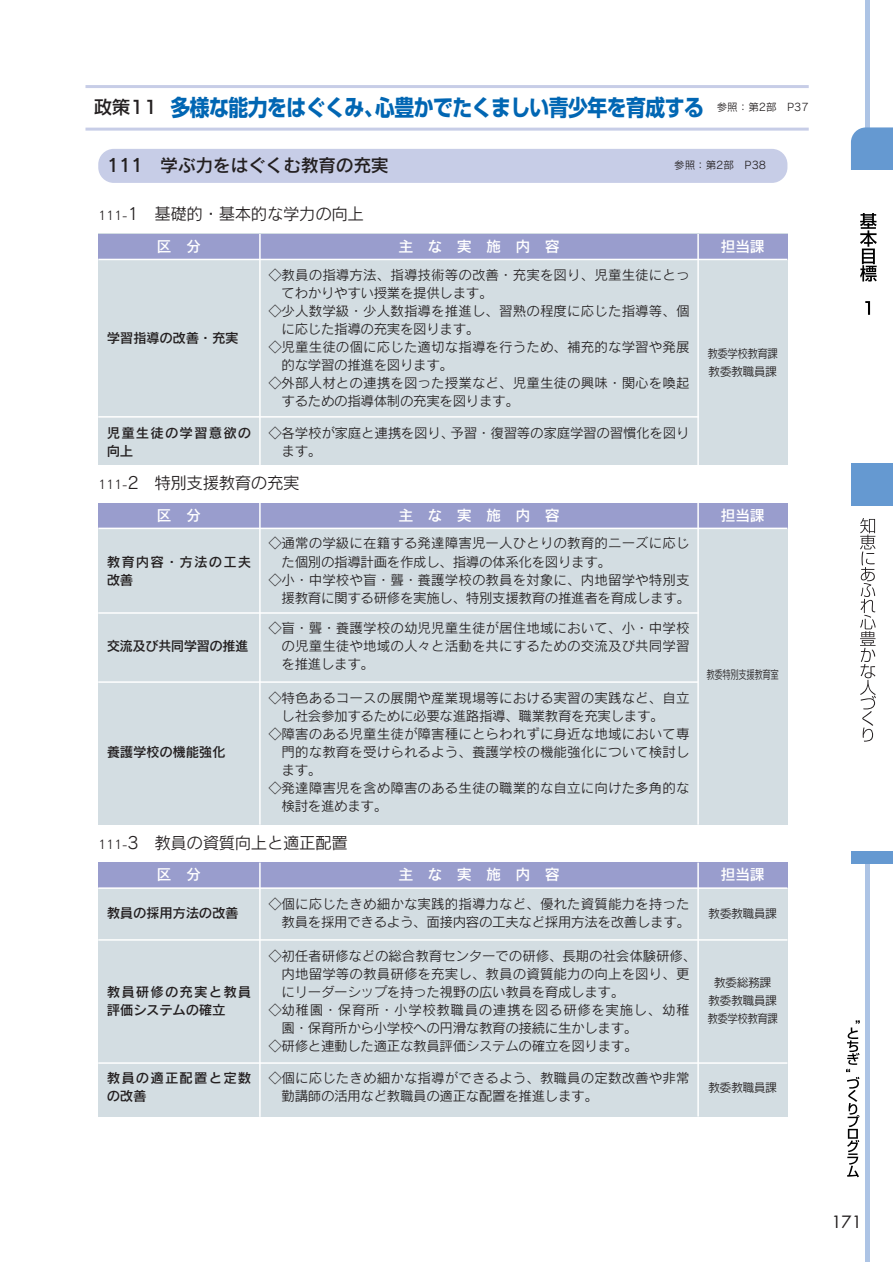
<style>
.page{position:relative;width:893px;height:1262px;background:#fff}
.page>*{position:absolute;margin:0;border:0;box-sizing:border-box;transform-origin:0 0}
.t1{font:700 22.5px "Shin Go";letter-spacing:-.025em;color:#0166b3;scale:.88 1}
.t2{font:18px "Rodin CID DB";letter-spacing:-.025em;color:#231f20}
.t3{font:16.5px "Rodin CID M";letter-spacing:-.025em;color:#231f20}
.t4{font:16.5px "Futura";color:#231f20}
.t5{font:15px "Rodin CID DB";letter-spacing:-.025em;color:#fff}
.t6{font:13.5px/18px "Rodin CID M";letter-spacing:.005em;color:#231f20;text-align:justify}
.t7{font:13.5px "Rodin CID M";letter-spacing:-.025em;color:#231f20}
.t8{font:13.5px/18px "Rodin CID DB";letter-spacing:.08em;color:#231f20}
.t9{font:13.5px/18px "Rodin CID M";letter-spacing:-.02em;color:#231f20}
.t10{font:13.5px "Rodin CID M";letter-spacing:.045em;color:#231f20}
.t11{font:13.5px "Rodin CID DB";letter-spacing:-.025em;color:#231f20}
.t12{font:13.5px "Rodin CID DB";letter-spacing:-.05em;color:#231f20}
.t13{font:12px/18px "Rodin CID M";letter-spacing:-.05em;color:#231f20;text-align:center}
.t14{font:12px/18px "Rodin CID M";letter-spacing:-.05em;color:#231f20;scale:.88 1}
.t15{font:12px "Rodin CID M";letter-spacing:-.05em;color:#231f20;scale:.7 1}
.t16{font:10.5px "Rodin CID M";color:#231f20}
.s1{font-weight:500;font-size:18px;color:#231f20}
.s2{font-size:12px}
</style>
<div class="page">
<div style="left:865px;top:0;width:5px;height:1261px;background:#adc4e5"></div>
<div style="left:850px;top:170px;width:42px;height:680px;background:#fff"></div>
<svg style="left:860px;top:213px;width:16px;height:68px"></svg>
<svg style="left:865px;top:301px;width:5px;height:14px"></svg>
<svg style="left:846px;top:1020px;width:13px;height:157px"></svg>
<svg style="left:860px;top:518px;width:15px;height:223px"></svg>
<div style="left:851px;top:127px;width:41px;height:43px;background:#6599d1"></div>
<div style="left:850px;top:463px;width:42px;height:43px;background:#6599d1"></div>
<div style="left:850px;top:850px;width:42px;height:13px;background:#6599d1"></div>
<div style="left:98px;top:862px;width:689px;height:254px;background:#d3dde2"></div>
<div style="left:98px;top:234px;width:689px;height:231px;background:#d3dde2"></div>
<div style="left:98px;top:234px;width:162px;height:25px;background:#999dcd"></div>
<div style="left:698px;top:234px;width:89px;height:25px;background:#999dcd"></div>
<div style="left:260px;top:234px;width:438px;height:25px;background:#999dcd"></div>
<hr style="left:259px;top:234px;width:2px;height:231px;background:#fff">
<hr style="left:697px;top:234px;width:1px;height:232px;background:#fff">
<hr style="left:98px;top:259px;width:689px;height:1px;background:#fff">
<hr style="left:98px;top:416px;width:601px;height:1px;background:#fff">
<div style="left:98px;top:503px;width:689px;height:321px;background:#d3dde2"></div>
<div style="left:98px;top:503px;width:162px;height:25px;background:#999dcd"></div>
<div style="left:698px;top:503px;width:89px;height:25px;background:#999dcd"></div>
<div style="left:260px;top:503px;width:438px;height:25px;background:#999dcd"></div>
<hr style="left:259px;top:503px;width:2px;height:321px;background:#fff">
<hr style="left:697px;top:503px;width:1px;height:321px;background:#fff">
<hr style="left:98px;top:612px;width:601px;height:2px;background:#fff">
<hr style="left:98px;top:681px;width:600px;height:2px;background:#fff">
<hr style="left:98px;top:527px;width:689px;height:2px;background:#fff">
<div style="left:98px;top:862px;width:162px;height:26px;background:#999dcd"></div>
<div style="left:698px;top:862px;width:89px;height:26px;background:#999dcd"></div>
<div style="left:260px;top:862px;width:438px;height:26px;background:#999dcd"></div>
<hr style="left:259px;top:862px;width:2px;height:254px;background:#fff">
<hr style="left:697px;top:862px;width:1px;height:254px;background:#fff">
<hr style="left:98px;top:887px;width:689px;height:2px;background:#fff">
<hr style="left:98px;top:939px;width:689px;height:1px;background:#fff">
<hr style="left:98px;top:1062px;width:689px;height:1px;background:#fff">
<div style="left:98px;top:149px;width:689px;height:34px;background:#c7cde7;border-radius:16px"></div>
<hr style="left:85px;top:85px;width:723px;height:3px;background:#c7cde7">
<hr style="left:85px;top:128px;width:723px;height:3px;background:#c7cde7">
<h1 class="t1" style="left:94px;top:99px;width:813px"><span class="s1">政策11</span> 多様な能力をはぐくみ、心豊かでたくましい青少年を育成する <sup>参照：第2部　P37</sup></h1>
<h2 class="t2" style="left:107px;top:158px;width:284px">111 学ぶ力をはぐくむ教育の充実</h2>
<p class="t16" style="left:674px;top:162px;width:93px">参照：第2部　P38</p>
<p class="t3" style="left:98px;top:208px;width:267px"><span class="s2">111-</span>1 基礎的・基本的な学力の向上</p>
<p class="t5" style="left:157px;top:240px;width:46px">区　分</p>
<p class="t5" style="left:398px;top:240px;width:163px">主　な　実　施　内　容</p>
<p class="t5" style="left:720px;top:240px;width:46px">担当課</p>
<p class="t11" style="left:107px;top:332px;width:133px">学習指導の改善・充実</p>
<p class="t6" style="left:268px;top:267px;width:422px">◇教員の指導方法、指導技術等の改善・充実を図り、児童生徒にとっ</p>
<p class="t7" style="left:281px;top:287px;width:212px">てわかりやすい授業を提供します。</p>
<p class="t6" style="left:268px;top:303px;width:422px">◇少人数学級・少人数指導を推進し、習熟の程度に応じた指導等、個</p>
<p class="t7" style="left:281px;top:323px;width:199px">に応じた指導の充実を図ります。</p>
<p class="t6" style="left:268px;top:339px;width:422px">◇児童生徒の個に応じた適切な指導を行うため、補充的な学習や発展</p>
<p class="t7" style="left:281px;top:359px;width:173px">的な学習の推進を図ります。</p>
<p class="t6" style="left:268px;top:375px;width:422px">◇外部人材との連携を図った授業など、児童生徒の興味・関心を喚起</p>
<p class="t7" style="left:281px;top:395px;width:239px">するための指導体制の充実を図ります。</p>
<p class="t8" style="left:107px;top:426px;width:146px">児童生徒の学習意欲の向上</p>
<p class="t9" style="left:281px;top:426px;width:409px;text-indent:-13px">◇各学校が家庭と連携を図り、予習・復習等の家庭学習の習慣化を図ります。</p>
<p class="t14" style="left:707px;top:346px;width:82px">教委学校教育課教委教職員課</p>
<p class="t3" style="left:98px;top:477px;width:203px"><span class="s2">111-</span>2 特別支援教育の充実</p>
<p class="t5" style="left:157px;top:509px;width:46px">区　分</p>
<p class="t5" style="left:398px;top:509px;width:163px">主　な　実　施　内　容</p>
<p class="t5" style="left:720px;top:509px;width:46px">担当課</p>
<p class="t8" style="left:107px;top:554px;width:146px">教育内容・方法の工夫改善</p>
<p class="t6" style="left:268px;top:536px;width:422px">◇通常の学級に在籍する発達障害児一人ひとりの教育的ニーズに応じ</p>
<p class="t7" style="left:281px;top:556px;width:331px">た個別の指導計画を作成し、指導の体系化を図ります。</p>
<p class="t6" style="left:268px;top:572px;width:422px">◇小・中学校や盲・聾・養護学校の教員を対象に、内地留学や特別支</p>
<p class="t7" style="left:281px;top:592px;width:410px">援教育に関する研修を実施し、特別支援教育の推進者を育成します。</p>
<p class="t12" style="left:107px;top:641px;width:143px">交流及び共同学習の推進</p>
<p class="t11" style="left:107px;top:746px;width:120px">養護学校の機能強化</p>
<p class="t6" style="left:281px;top:621px;width:409px;text-indent:-13px">◇盲・聾・養護学校の幼児児童生徒が居住地域において、小・中学校の児童生徒や地域の人々と活動を共にするための交流及び共同学習を推進します。</p>
<p class="t6" style="left:268px;top:690px;width:422px">◇特色あるコースの展開や産業現場等における実習の実践など、自立</p>
<p class="t7" style="left:281px;top:710px;width:384px">し社会参加するために必要な進路指導、職業教育を充実します。</p>
<p class="t6" style="left:268px;top:726px;width:422px">◇障害のある児童生徒が障害種にとらわれずに身近な地域において専</p>
<p class="t6" style="left:281px;top:744px;width:409px">門的な教育を受けられるよう、養護学校の機能強化について検討し</p>
<p class="t6" style="left:281px;top:762px;width:41px">ます。</p>
<p class="t6" style="left:268px;top:780px;width:422px">◇発達障害児を含め障害のある生徒の職業的な自立に向けた多角的な</p>
<p class="t7" style="left:281px;top:800px;width:107px">検討を進めます。</p>
<p class="t3" style="left:98px;top:836px;width:251px"><span class="s2">111-</span>3 教員の資質向上と適正配置</p>
<p class="t15" style="left:706px;top:670px;width:105px">教委特別支援教育室</p>
<p class="t5" style="left:157px;top:869px;width:46px">区　分</p>
<p class="t5" style="left:398px;top:869px;width:163px">主　な　実　施　内　容</p>
<p class="t5" style="left:720px;top:869px;width:46px">担当課</p>
<p class="t11" style="left:107px;top:908px;width:133px">教員の採用方法の改善</p>
<p class="t13" style="left:708px;top:905px;width:71px">教委教職員課</p>
<p class="t6" style="left:268px;top:897px;width:423px;text-align:right">◇個に応じたきめ細かな実践的指導力など、優れた資質能力を持った教員を採用できるよう、面接内容の工夫など採用方法を改善します。</p>
<p class="t8" style="left:107px;top:984px;width:146px">教員研修の充実と教員評価システムの確立</p>
<p class="t6" style="left:268px;top:948px;width:429px">◇初任者研修などの総合教育センターでの研修、長期の社会体験研修、</p>
<p class="t6" style="left:281px;top:966px;width:409px">内地留学等の教員研修を充実し、教員の資質能力の向上を図り、更</p>
<p class="t7" style="left:281px;top:986px;width:344px">にリーダーシップを持った視野の広い教員を育成します。</p>
<p class="t10" style="left:268px;top:1004px;width:422px">◇幼稚園・保育所・小学校教職員の連携を図る研修を実施し、幼稚</p>
<p class="t7" style="left:281px;top:1022px;width:357px">園・保育所から小学校への円滑な教育の接続に生かします。</p>
<p class="t7" style="left:268px;top:1040px;width:370px">◇研修と連動した適正な教員評価システムの確立を図ります。</p>
<p class="t8" style="left:107px;top:1071px;width:146px">教員の適正配置と定数の改善</p>
<p class="t6" style="left:281px;top:1071px;width:409px;text-indent:-13px">◇個に応じたきめ細かな指導ができるよう、教職員の定数改善や非常勤講師の活用など教職員の適正な配置を推進します。</p>
<p class="t13" style="left:707px;top:975px;width:72px">教委総務課教委教職員課教委学校教育課</p>
<p class="t13" style="left:708px;top:1080px;width:71px">教委教職員課</p>
<p class="t4" style="left:831px;top:1213px;width:32px">171</p>
</div>
